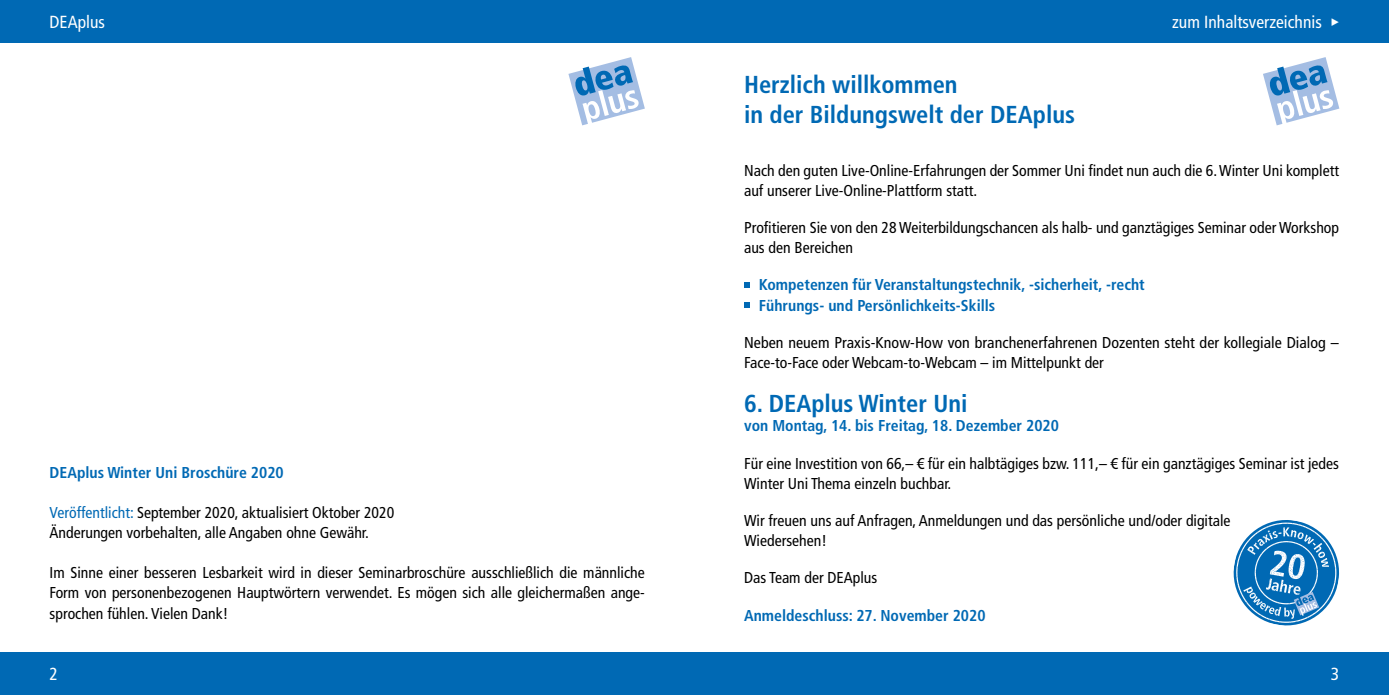
<style>
.page{position:relative;width:1389px;height:695px;background:#fff}
.page>*{position:absolute;margin:0;border:0;box-sizing:border-box;transform-origin:0 0}
.Headline{font:700 condensed 24.5px "Frutiger LT Std";color:#0069b4}
.t1{font:condensed 17.5px "Frutiger LT Std";color:#fff}
.Fließtext{font:condensed 15.75px/19.9px "Frutiger LT Std";color:#000}
.Aufzählung{font:700 condensed 15.75px "Frutiger LT Std";color:#0069b4}
.Headline-2{font:700 condensed 15.75px "Frutiger LT Std";color:#0069b4}
.Fließtext_bold_blau{font:700 condensed 15.75px "Frutiger LT Std";color:#0069b4}
.s1{color:#0069b4}
.s2{font-family:"Corporate S Pro";font-stretch:normal}
</style>
<div class="page">
<div style="left:0;top:652px;width:694px;height:42px;background:#0069b4"></div>
<div style="left:694px;top:652px;width:695px;height:42px;background:#0069b4"></div>
<div style="left:0;top:0;width:694px;height:42px;background:#0069b4"></div>
<svg style="left:568px;top:57px;width:77px;height:69px"></svg>
<svg style="left:1263px;top:57px;width:76px;height:69px"></svg>
<div style="left:694px;top:0;width:695px;height:42px;background:#0069b4"></div>
<svg style="left:744px;top:282px;width:5px;height:6px"></svg>
<svg style="left:744px;top:303px;width:5px;height:5px"></svg>
<svg style="left:1233px;top:520px;width:106px;height:106px"></svg>
<p class="t1" style="left:50px;top:11px;width:57px">DEAplus</p>
<p class="Fließtext_bold_blau" style="left:50px;top:462px;width:236px">DEAplus Winter Uni Broschüre 2020</p>
<p class="Fließtext" style="left:50px;top:502px;width:346px"><span class="s1">Veröffentlicht:</span> September 2020, aktualisiert Oktober 2020</p>
<p class="Fließtext" style="left:50px;top:522px;width:321px">Änderungen vorbehalten, alle Angaben ohne Gewähr.</p>
<p class="Fließtext" style="left:50px;top:562px;width:597px;text-align:justify">Im Sinne einer besseren Lesbarkeit wird in dieser Seminarbroschüre ausschließlich die männliche Form von personenbezogenen Hauptwörtern verwendet. Es mögen sich alle gleichermaßen ange&shy;sprochen fühlen. Vielen Dank!</p>
<p class="t1" style="left:1172px;top:11px;width:169px">zum Inhaltsverzeichnis <span class="s2">▸</span></p>
<p class="Headline" style="left:744px;top:70px;width:215px">Herzlich willkommen</p>
<p class="Headline" style="left:744px;top:100px;width:332px">in der Bildungswelt der DEAplus</p>
<p class="Fließtext" style="left:744px;top:160px;width:596px">Nach den guten Live-Online-Erfahrungen der Sommer Uni findet nun auch die 6. Winter Uni komplett auf unserer Live-Online-Plattform statt.</p>
<p class="Fließtext" style="left:744px;top:217px;width:597px">Profitieren Sie von den 28 Weiterbildungschancen als halb- und ganztägiges Seminar oder Workshop aus den Bereichen</p>
<p class="Aufzählung" style="left:759px;top:275px;width:387px">Kompetenzen für Veranstaltungstechnik, -sicherheit, -recht</p>
<p class="Aufzählung" style="left:759px;top:296px;width:238px">Führungs- und Persönlichkeits-Skills</p>
<p class="Fließtext" style="left:744px;top:332px;width:596px">Neben neuem Praxis-Know-How von branchenerfahrenen Dozenten steht der kollegiale Dialog –<br>Face-to-Face oder Webcam-to-Webcam – im Mittelpunkt der</p>
<p class="Headline" style="left:744px;top:388px;width:225px">6. DEAplus Winter Uni</p>
<p class="Aufzählung" style="left:744px;top:416px;width:316px">von Montag, 14. bis Freitag, 18. Dezember 2020</p>
<p class="Fließtext" style="left:744px;top:453px;width:596px">Für eine Investition von 66,– € für ein halbtägiges bzw. 111,– € für ein ganztägiges Seminar ist jedes<br>Winter Uni Thema einzeln buchbar.</p>
<p class="Fließtext" style="left:744px;top:510px;width:488px">Wir freuen uns auf Anfragen, Anmeldungen und das persönliche und/oder digitale<br>Wiedersehen!</p>
<p class="Fließtext" style="left:744px;top:568px;width:135px">Das Team der DEAplus</p>
<p class="Headline-2" style="left:744px;top:606px;width:243px">Anmeldeschluss: 27. November 2020</p>
<p class="t1" style="left:50px;top:664px;width:10px">2</p>
<p class="t1" style="left:1331px;top:664px;width:10px">3</p>
</div>
